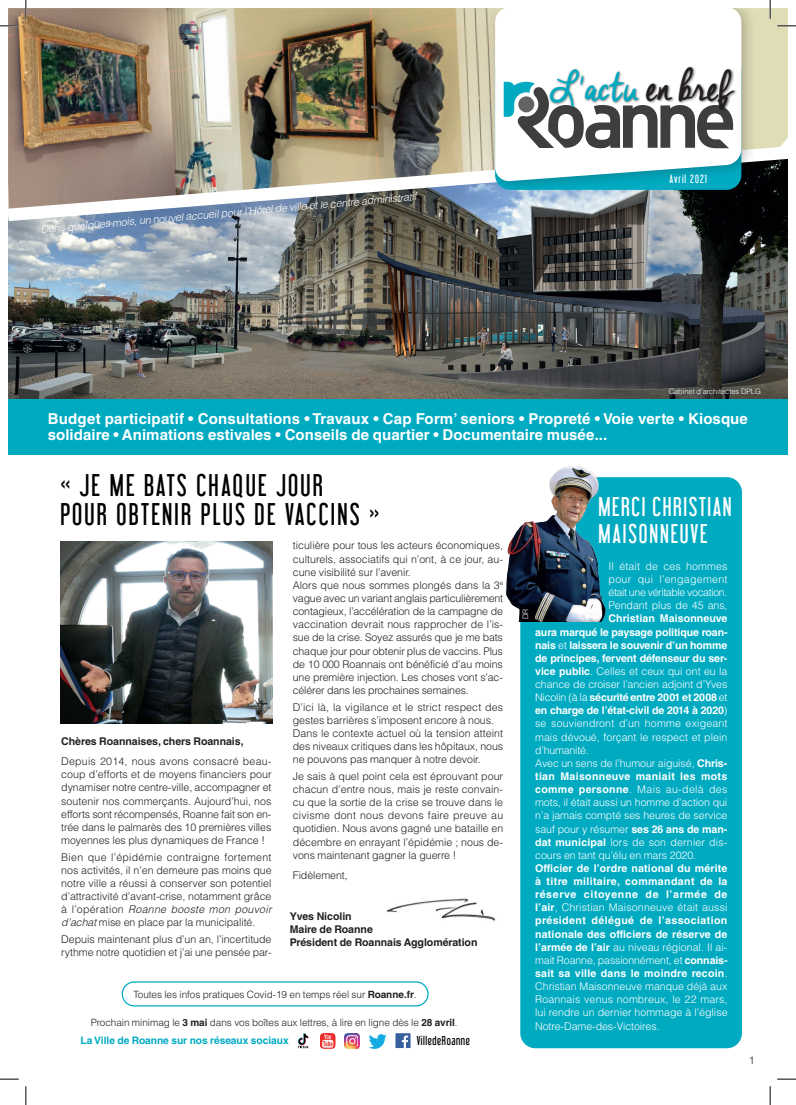
<style>
.page{position:relative;width:796px;height:1105px;background:#fff}
.page>*{position:absolute;margin:0;border:0;box-sizing:border-box;transform-origin:0 0}
.t1{font:41.25px "Cheddar Jack";letter-spacing:-.015em;color:#00abc2}
.t2{font:27.5px/29.4px "Libel Suit";letter-spacing:.08em;color:#000}
.t3{font:23.75px "Libel Suit";letter-spacing:.065em;color:#fff}
.t4{font:700 15px/16.2px "Helvetica LT Std";letter-spacing:.005em;color:#fff}
.t5{font:11.38px "Libel Suit";letter-spacing:.05em;color:#000}
.t6{font:300 10.62px/13.1px "Helvetica LT Std";letter-spacing:-.005em;color:#231f20;text-align:justify}
.t7{font:300 10.62px/13.1px "Helvetica LT Std";letter-spacing:-.005em;color:#fff;text-align:justify}
.t8{font:700 10.62px/13.1px "Helvetica LT Std";letter-spacing:.02em;color:#fff;text-align:justify}
.t9{font:700 10.62px/13.1px "Helvetica LT Std";letter-spacing:-.005em;color:#231f20}
.t10{font:italic 300 10.62px "Helvetica LT Std";color:#fff}
.t11{font:10.5px "Libel Suit";letter-spacing:.1em;color:#fff}
.t12{font:700 10.25px "Helvetica LT Std";letter-spacing:-.005em;color:#00abc2}
.t13{font:300 10px "Helvetica LT Std";letter-spacing:-.005em;color:#231f20}
.t14{font:300 7.5px "Helvetica LT Std";letter-spacing:-.005em;color:#fff}
.s1{color:#231f20}
.s2{font-style:italic}
.s3{font-weight:700}
.s4{font-weight:300}
</style>
<div class="page">
<img style="left:8px;top:228px;width:780px;height:171px">
<div style="left:757px;top:8px;width:31px;height:131px;background:#dfddb6"></div>
<img style="left:8px;top:8px;width:478px;height:131px">
<img style="left:8px;top:139px;width:780px;height:89px">
<div style="left:486px;top:8px;width:271px;height:187px;background:#231f20;opacity:.29"></div>
<svg style="left:495px;top:8px;width:246px;height:173px"></svg>
<svg style="left:504px;top:81px;width:229px;height:67px"></svg>
<div style="left:520px;top:477px;width:222px;height:570px;background:#00abc2"></div>
<div style="left:8px;top:399px;width:780px;height:55px;background:#00abc2"></div>
<div style="left:548px;top:65px;width:189px;height:47px;background:#231f20;opacity:.66"></div>
<img style="left:60px;top:541px;width:212px;height:181px">
<img style="left:387px;top:898px;width:109px;height:23px">
<svg style="left:395px;top:1033px;width:15px;height:14px"></svg>
<svg style="left:369px;top:1034px;width:18px;height:14px"></svg>
<svg style="left:345px;top:1033px;width:15px;height:14px"></svg>
<img style="left:320px;top:1033px;width:15px;height:14px">
<svg style="left:298px;top:1033px;width:11px;height:14px"></svg>
<div style="left:122px;top:980px;width:307px;height:26px;border:1px solid #00abc2;border-radius:12px"></div>
<img style="left:506px;top:466px;width:102px;height:155px">
<svg style="left:0;top:25px;width:19px;height:2px"></svg>
<svg style="left:777px;top:25px;width:19px;height:2px"></svg>
<svg style="left:0;top:1078px;width:19px;height:1px"></svg>
<svg style="left:777px;top:1078px;width:19px;height:1px"></svg>
<svg style="left:25px;top:0;width:2px;height:19px"></svg>
<svg style="left:25px;top:1086px;width:2px;height:18px"></svg>
<svg style="left:769px;top:0;width:2px;height:19px"></svg>
<svg style="left:769px;top:1086px;width:2px;height:18px"></svg>
<h1 class="t1" style="left:550px;top:59px;width:185px">L'actu <span class="s1">en bref</span></h1>
<p class="t10" style="left:40px;top:222px;width:379px;rotate:-5deg">Dans quelques mois, un nouvel accueil pour l’Hôtel de ville et le centre administratif</p>
<p class="t11" style="left:669px;top:173px;width:39px">Avril 2021</p>
<p class="t14" style="left:669px;top:386px;width:94px">Cabinet d’architectes DPLG</p>
<h3 class="t4" style="left:48px;top:410px;width:701px">Budget participatif • Consultations • Travaux • Cap Form’ seniors • Propreté • Voie verte • Kiosque solidaire • Animations estivales • Conseils de quartier • Documentaire musée...</h3>
<h2 class="t2" style="left:60px;top:470px;width:320px">« JE ME BATS CHAQUE JOUR<br>POUR OBTENIR PLUS DE VACCINS »</h2>
<p class="t9" style="left:61px;top:734px;width:184px">Chères Roannaises, chers Roannais,</p>
<p class="t6" style="left:61px;top:754px;width:212px">Depuis 2014, nous avons consacré beau&shy;coup d’efforts et de moyens financiers pour dynamiser notre centre-ville, accompagner et soutenir nos commerçants. Aujourd’hui, nos efforts sont récompensés, Roanne fait son en&shy;trée dans le palmarès des 10 premières villes moyennes les plus dynamiques de France !</p>
<p class="t6" style="left:61px;top:849px;width:212px">Bien que l’épidémie contraigne fortement nos activités, il n’en demeure pas moins que notre ville a réussi à conserver son potentiel d’attractivité d’avant-crise, notamment grâce à l’opération <span class="s2">Roanne booste mon pouvoir d’achat</span> mise en place par la municipalité.</p>
<p class="t6" style="left:61px;top:932px;width:212px">Depuis maintenant plus d’un an, l’incertitude rythme notre quotidien et j’ai une pensée par-</p>
<p class="t6" style="left:293px;top:539px;width:212px;text-align:left">ticulière pour tous les acteurs économiques, culturels, associatifs qui n’ont, à ce jour, au&shy;cune visibilité sur l’avenir.<br>Alors que nous sommes plongés dans la 3<sup>e </sup>vague avec un variant anglais particulièrement contagieux, l’accélération de la campagne de vaccination devrait nous rapprocher de l’is&shy;sue de la crise. Soyez assurés que je me bats chaque jour pour obtenir plus de vaccins. Plus de 10 000 Roannais ont bénéficié d’au moins une première injection. Les choses vont s’ac&shy;célérer dans les prochaines semaines.</p>
<p class="t6" style="left:293px;top:700px;width:212px;text-align:left">D’ici là, la vigilance et le strict respect des gestes barrières s’imposent encore à nous.<br>Dans le contexte actuel où la tension atteint des niveaux critiques dans les hôpitaux, nous ne pouvons pas manquer à notre devoir.</p>
<p class="t6" style="left:293px;top:769px;width:212px">Je sais à quel point cela est éprouvant pour chacun d’entre nous, mais je reste convain&shy;cu que la sortie de la crise se trouve dans le civisme dont nous devons faire preuve au quotidien. Nous avons gagné une bataille en décembre en enrayant l’épidémie ; nous de&shy;vons maintenant gagner la guerre !</p>
<p class="t6" style="left:293px;top:868px;width:56px">Fidèlement,</p>
<p class="t9" style="left:290px;top:909px;width:189px">Yves Nicolin<br>Maire de Roanne<br>Président de Roannais Agglomération</p>
<p class="t13" style="left:133px;top:988px;width:285px">Toutes les infos pratiques Covid-19 en temps réel sur <span class="s3">Roanne.fr</span>.</p>
<p class="t13" style="left:91px;top:1015px;width:368px">Prochain minimag le <span class="s3">3 mai</span> dans vos boîtes aux lettres, à lire en ligne dès le <span class="s3">28 avril</span>.</p>
<p class="t12" style="left:80px;top:1034px;width:210px">La Ville de Roanne sur nos réseaux sociaux</p>
<p class="t5" style="left:417px;top:1033px;width:55px">VilledeRoanne</p>
<h3 class="t3" style="left:598px;top:492px;width:135px">MERCI CHRISTIAN</h3>
<h3 class="t3" style="left:598px;top:519px;width:110px">MAISONNEUVE</h3>
<p class="t7" style="left:608px;top:559px;width:120px">Il était de ces hommes pour qui l’engagement était une véritable vocation.<br>Pendant plus de 45 ans,</p>
<p class="t7" style="left:535px;top:611px;width:194px;text-align:left;text-indent:73px"><span class="s3">Christian Maisonneuve aura marqué le paysage politique roan&shy;nais</span> et <span class="s3">laissera le souvenir d’un homme de principes, fervent défenseur du ser&shy;vice public</span>. Celles et ceux qui ont eu la chance de croiser l’ancien adjoint d’Yves Nicolin (à la <span class="s3">sécurité entre 2001 et 2008</span> et <span class="s3">en charge de l’état-civil de 2014 à 2020</span>) se souviendront d’un homme exigeant mais dévoué, forçant le respect et plein d’humanité.<br>Avec un sens de l’humour aiguisé, <span class="s3">Chris&shy;tian Maisonneuve maniait les mots comme personne</span>. Mais au-delà des mots, il était aussi un homme d’action qui n’a jamais compté ses heures de service sauf pour y résumer <span class="s3">ses 26 ans de man&shy;dat municipal</span> lors de son dernier dis&shy;cours en tant qu’élu en mars 2020.</p>
<p class="t8" style="left:535px;top:861px;width:194px">Officier de l’ordre national du mérite à titre militaire, commandant de la réserve citoyenne de l’armée de l’air<span class="s4">, Christian Maisonneuve était aussi </span>président délégué de l’association nationale des officiers de réserve de l’armée de l’air <span class="s4">au niveau régional. Il ai&shy;mait Roanne, passionnément, et</span> connais&shy;sait sa ville dans le moindre recoin<span class="s4">.<br>Christian Maisonneuve manque déjà aux Roannais venus nombreux, le 22 mars, lui rendre un dernier hommage à l’église Notre-Dame-des-Victoires.</span></p>
<p class="t14" style="left:521px;top:619px;width:12px;rotate:-90deg">DR</p>
<p class="t14" style="left:525px;top:610px;width:12px">DR</p>
<p class="t6" style="left:749px;top:1052px;width:7px">1</p>
</div>
